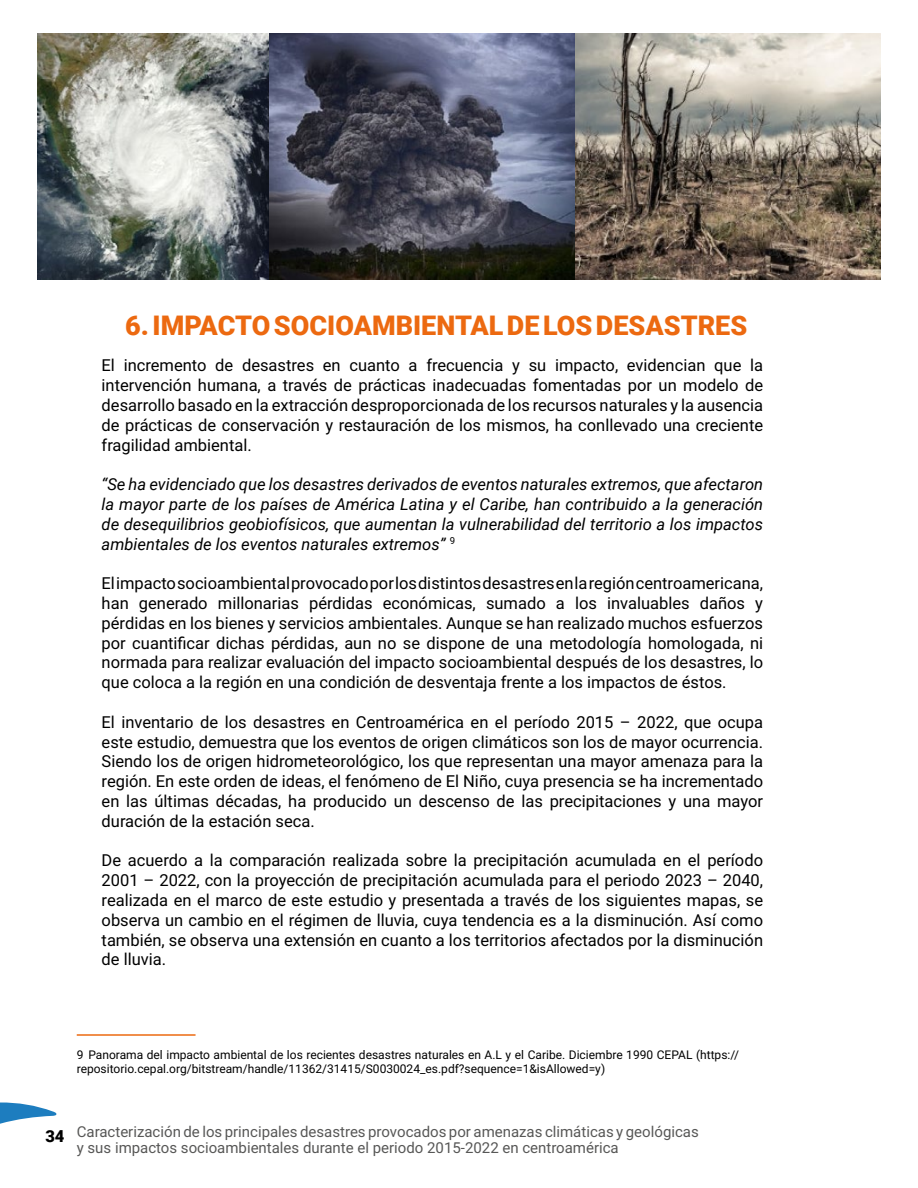
<style>
.page{position:relative;width:918px;height:1188px;background:#fff}
.page>*{position:absolute;margin:0;border:0;box-sizing:border-box;transform-origin:0 0}
.t1{font:900 27px "Roboto";color:#ec6910}
.t2{font:16.5px/19.8px "Roboto";color:#000;text-align:justify}
.t3{font:italic 16.5px/19.8px "Roboto";color:#000;text-align:justify}
.t4{font:900 16.5px "Roboto";color:#000}
.t5{font:15px/16.5px "Roboto";color:#575756}
.t6{font:12px/14.4px "Roboto";color:#000}
</style>
<div class="page">
<svg style="left:0;top:1102px;width:56px;height:22px"></svg>
<hr style="left:77px;top:1034px;width:119px;height:2px;background:#ec6910">
<img style="left:37px;top:33px;width:844px;height:246px">
<h1 class="t1" style="left:125px;top:306px;width:624px">6. IMPACTO SOCIOAMBIENTAL DE LOS DESASTRES</h1>
<p class="t2" style="left:102px;top:355px;width:663px">El incremento de desastres en cuanto a frecuencia y su impacto, evidencian que la intervención humana, a través de prácticas inadecuadas fomentadas por un modelo de desarrollo basado en la extracción desproporcionada de los recursos naturales y la ausencia de prácticas de conservación y restauración de los mismos, ha conllevado una creciente fragilidad ambiental.</p>
<p class="t3" style="left:102px;top:474px;width:663px">“Se ha evidenciado que los desastres derivados de eventos naturales extremos, que afectaron la mayor parte de los países de América Latina y el Caribe, han contribuido a la generación de desequilibrios geobiofísicos, que aumentan la vulnerabilidad del territorio a los impactos ambientales de los eventos naturales extremos” <sup>9</sup></p>
<p class="t2" style="left:102px;top:573px;width:663px">El impacto socioambiental provocado por los distintos desastres en la región centroamericana, han generado millonarias pérdidas económicas, sumado a los invaluables daños y pérdidas en los bienes y servicios ambientales. Aunque se han realizado muchos esfuerzos por cuantificar dichas pérdidas, aun no se dispone de una metodología homologada, ni normada para realizar evaluación del impacto socioambiental después de los desastres, lo que coloca a la región en una condición de desventaja frente a los impactos de éstos.</p>
<p class="t2" style="left:102px;top:712px;width:663px">El inventario de los desastres en Centroamérica en el período 2015 – 2022, que ocupa este estudio, demuestra que los eventos de origen climáticos son los de mayor ocurrencia.<br>Siendo los de origen hidrometeorológico, los que representan una mayor amenaza para la región. En este orden de ideas, el fenómeno de El Niño, cuya presencia se ha incrementado en las últimas décadas, ha producido un descenso de las precipitaciones y una mayor duración de la estación seca.</p>
<p class="t2" style="left:102px;top:850px;width:663px">De acuerdo a la comparación realizada sobre la precipitación acumulada en el período 2001 – 2022, con la proyección de precipitación acumulada para el periodo 2023 – 2040, realizada en el marco de este estudio y presentada a través de los siguientes mapas, se observa un cambio en el régimen de lluvia, cuya tendencia es a la disminución. Así como también, se observa una extensión en cuanto a los territorios afectados por la disminución de lluvia.</p>
<p class="t6" style="left:77px;top:1047px;width:664px">9 Panorama del impacto ambiental de los recientes desastres naturales en A.L y el Caribe. Diciembre 1990 CEPAL (https:// repositorio.cepal.org/bitstream/handle/11362/31415/S0030024_es.pdf?sequence=1&amp;isAllowed=y)</p>
<p class="t4" style="left:45px;top:1125px;width:21px">34</p>
<p class="t5" style="left:77px;top:1122px;width:624px">Caracterización de los principales desastres provocados por amenazas climáticas y geológicas y sus impactos socioambientales durante el periodo 2015-2022 en centroamérica</p>
</div>
